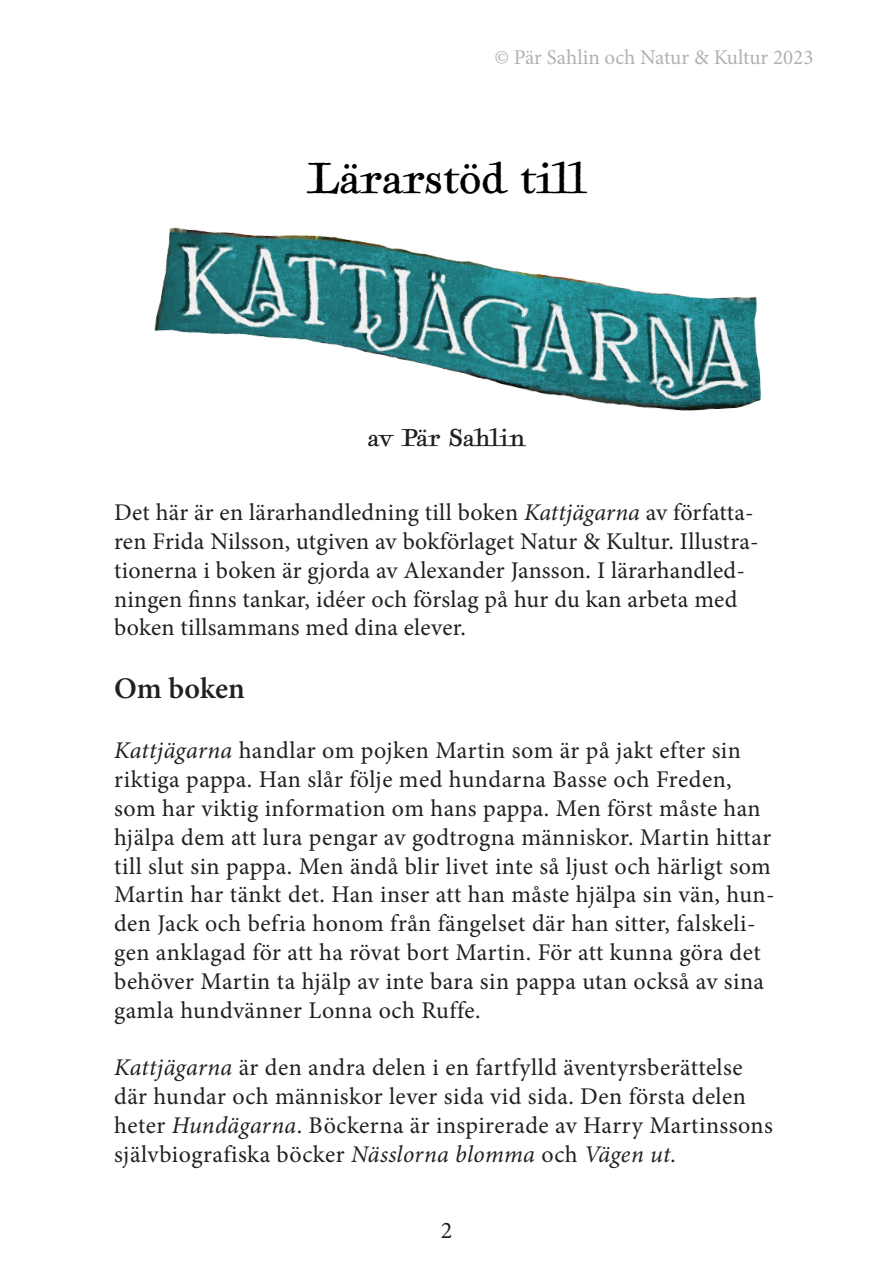
<style>
.page{position:relative;width:893px;height:1263px;background:#fff}
.page>*{position:absolute;margin:0;border:0;box-sizing:border-box;transform-origin:0 0}
.t1{font:45px "Geographica Hand";color:#000002}
.t2{font:600 30px "Minion Pro";letter-spacing:-.005em;color:#231f20}
.t3{font:25.5px "Geographica Hand";color:#231f20}
.t4{font:24px/28.8px "Minion Pro";letter-spacing:.015em;color:#231f20}
.t5{font:21px "Minion Pro";color:#aeb3b2}
.s1{font-style:italic}
</style>
<div class="page">
<img style="left:154px;top:227px;width:607px;height:184px">
<p class="t5" style="left:494px;top:43px;width:321px">© Pär Sahlin och Natur &amp; Kultur 2023</p>
<p class="t1" style="left:307px;top:146px;width:281px">Lärarstöd till</p>
<p class="t3" style="left:368px;top:420px;width:159px">av Pär Sahlin</p>
<p class="t4" style="left:114px;top:498px;width:646px">Det här är en lärarhandledning till boken <span class="s1">Kattjägarna</span> av författa&shy;ren Frida Nilsson, utgiven av bokförlaget Natur &amp; Kultur. Illustra&shy;tionerna i boken är gjorda av Alexander Jansson. I lärarhandled&shy;ningen finns tankar, idéer och förslag på hur du kan arbeta med boken tillsammans med dina elever.</p>
<p class="t2" style="left:114px;top:668px;width:132px">Om boken</p>
<p class="t4" style="left:114px;top:736px;width:662px"><span class="s1">Kattjägarna</span> handlar om pojken Martin som är på jakt efter sin riktiga pappa. Han slår följe med hundarna Basse och Freden, som har viktig information om hans pappa. Men först måste han hjälpa dem att lura pengar av godtrogna människor. Martin hittar till slut sin pappa. Men ändå blir livet inte så ljust och härligt som Martin har tänkt det. Han inser att han måste hjälpa sin vän, hun&shy;den Jack och befria honom från fängelset där han sitter, falskeli&shy;gen anklagad för att ha rövat bort Martin. För att kunna göra det behöver Martin ta hjälp av inte bara sin pappa utan också av sina gamla hundvänner Lonna och Ruffe.</p>
<p class="t4" style="left:114px;top:1053px;width:660px"><span class="s1">Kattjägarna</span> är den andra delen i en fartfylld äventyrsberättelse där hundar och människor lever sida vid sida. Den första delen heter <span class="s1">Hundägarna</span>. Böckerna är inspirerade av Harry Martinssons självbiografiska böcker <span class="s1">Nässlorna blomma</span> och <span class="s1">Vägen ut.</span></p>
<p class="t4" style="left:441px;top:1215px;width:13px">2</p>
</div>
